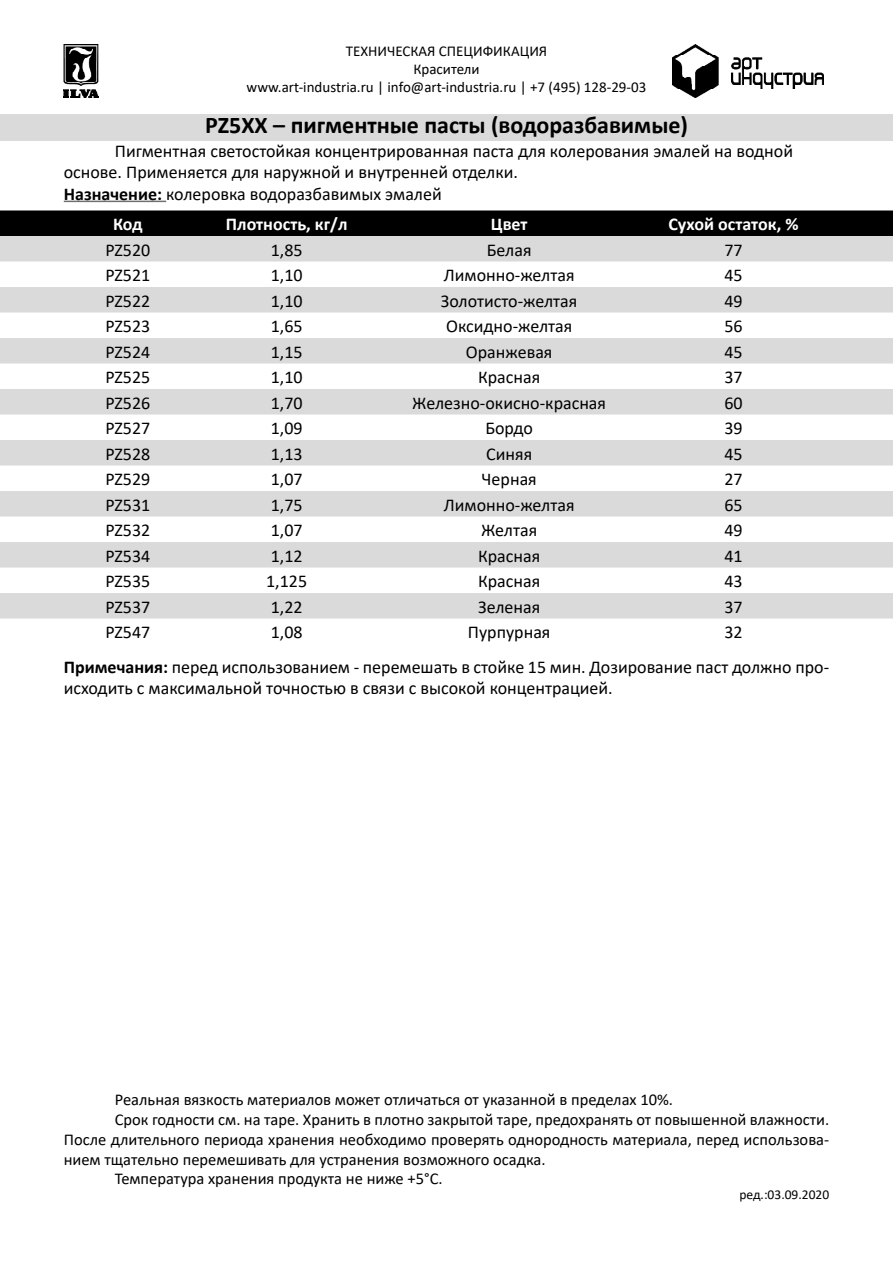
<style>
.page{position:relative;width:893px;height:1263px;background:#fff}
.page>*{position:absolute;margin:0;border:0;box-sizing:border-box;transform-origin:0 0}
.t1{font:700 24px "Calibri";color:#000}
.t2{font:18px/21.6px "Calibri";color:#000}
.t3{font:700 18px "Calibri";color:#fff}
.t4{font:16.5px "Calibri";color:#000}
.t5{font:15px/18px "Calibri";color:#000;text-align:center}
.t6{font:13.5px "Calibri";color:#000}
.s1{font-weight:700}
</style>
<div class="page">
<img style="left:672px;top:45px;width:151px;height:52px">
<div style="left:0;top:115px;width:893px;height:26px;background:#dadada"></div>
<img style="left:64px;top:45px;width:34px;height:53px">
<hr style="left:64px;top:201px;width:102px;height:1px;background:#706f6f">
<div style="left:0;top:210px;width:893px;height:26px;background:#000"></div>
<svg style="left:0;top:236px;width:893px;height:382px;fill:#dadada"></svg>
<p class="t5" style="left:247px;top:42px;width:401px">ТЕХНИЧЕСКАЯ СПЕЦИФИКАЦИЯ<br>Красители<br>www.art-industria.ru | info@art-industria.ru | +7 (495) 128-29-03</p>
<h1 class="t1" style="left:205px;top:108px;width:484px">РZ5XХ – пигментные пасты (водоразбавимые)</h1>
<p class="t2" style="left:64px;top:139px;width:731px;text-indent:51px">Пигментная светостойкая концентрированная паста для колерования эмалей на водной основе. Применяется для наружной и внутренней отделки.<br><span class="s1">Назначение:</span> колеровка водоразбавимых эмалей</p>
<p class="t3" style="left:113px;top:211px;width:31px">Код</p>
<p class="t3" style="left:226px;top:211px;width:123px">Плотность, кг/л</p>
<p class="t3" style="left:491px;top:211px;width:38px">Цвет</p>
<p class="t3" style="left:668px;top:211px;width:132px">Сухой остаток, %</p>
<p class="t2" style="left:105px;top:238px;width:46px">PZ520</p>
<p class="t2" style="left:271px;top:238px;width:33px">1,85</p>
<p class="t2" style="left:487px;top:238px;width:46px">Белая</p>
<p class="t2" style="left:724px;top:238px;width:20px">77</p>
<p class="t2" style="left:105px;top:264px;width:46px">PZ521</p>
<p class="t2" style="left:271px;top:264px;width:33px">1,10</p>
<p class="t2" style="left:444px;top:264px;width:132px">Лимонно-желтая</p>
<p class="t2" style="left:724px;top:264px;width:20px">45</p>
<p class="t2" style="left:105px;top:289px;width:46px">PZ522</p>
<p class="t2" style="left:271px;top:289px;width:33px">1,10</p>
<p class="t2" style="left:441px;top:289px;width:138px">Золотисто-желтая</p>
<p class="t2" style="left:724px;top:289px;width:20px">49</p>
<p class="t2" style="left:105px;top:315px;width:46px">PZ523</p>
<p class="t2" style="left:271px;top:315px;width:33px">1,65</p>
<p class="t2" style="left:446px;top:315px;width:128px">Оксидно-желтая</p>
<p class="t2" style="left:724px;top:315px;width:20px">56</p>
<p class="t2" style="left:105px;top:340px;width:46px">PZ524</p>
<p class="t2" style="left:271px;top:340px;width:33px">1,15</p>
<p class="t2" style="left:466px;top:340px;width:88px">Оранжевая</p>
<p class="t2" style="left:724px;top:340px;width:20px">45</p>
<p class="t2" style="left:105px;top:366px;width:46px">PZ525</p>
<p class="t2" style="left:271px;top:366px;width:33px">1,10</p>
<p class="t2" style="left:478px;top:366px;width:64px">Красная</p>
<p class="t2" style="left:724px;top:366px;width:20px">37</p>
<p class="t2" style="left:105px;top:391px;width:46px">PZ526</p>
<p class="t2" style="left:271px;top:391px;width:33px">1,70</p>
<p class="t2" style="left:412px;top:391px;width:195px">Железно-окисно-красная</p>
<p class="t2" style="left:724px;top:391px;width:20px">60</p>
<p class="t2" style="left:105px;top:417px;width:46px">PZ527</p>
<p class="t2" style="left:271px;top:417px;width:33px">1,09</p>
<p class="t2" style="left:485px;top:417px;width:49px">Бордо</p>
<p class="t2" style="left:724px;top:417px;width:20px">39</p>
<p class="t2" style="left:105px;top:442px;width:46px">PZ528</p>
<p class="t2" style="left:271px;top:442px;width:33px">1,13</p>
<p class="t2" style="left:486px;top:442px;width:48px">Синяя</p>
<p class="t2" style="left:724px;top:442px;width:20px">45</p>
<p class="t2" style="left:105px;top:468px;width:46px">PZ529</p>
<p class="t2" style="left:271px;top:468px;width:33px">1,07</p>
<p class="t2" style="left:482px;top:468px;width:57px">Черная</p>
<p class="t2" style="left:724px;top:468px;width:20px">27</p>
<p class="t2" style="left:105px;top:493px;width:46px">PZ531</p>
<p class="t2" style="left:271px;top:493px;width:33px">1,75</p>
<p class="t2" style="left:444px;top:493px;width:132px">Лимонно-желтая</p>
<p class="t2" style="left:724px;top:493px;width:20px">65</p>
<p class="t2" style="left:105px;top:519px;width:46px">PZ532</p>
<p class="t2" style="left:271px;top:519px;width:33px">1,07</p>
<p class="t2" style="left:481px;top:519px;width:58px">Желтая</p>
<p class="t2" style="left:724px;top:519px;width:20px">49</p>
<p class="t2" style="left:105px;top:544px;width:46px">PZ534</p>
<p class="t2" style="left:271px;top:544px;width:33px">1,12</p>
<p class="t2" style="left:478px;top:544px;width:64px">Красная</p>
<p class="t2" style="left:724px;top:544px;width:20px">41</p>
<p class="t2" style="left:105px;top:570px;width:46px">PZ535</p>
<p class="t2" style="left:266px;top:570px;width:43px">1,125</p>
<p class="t2" style="left:478px;top:570px;width:64px">Красная</p>
<p class="t2" style="left:724px;top:570px;width:20px">43</p>
<p class="t2" style="left:105px;top:595px;width:46px">PZ537</p>
<p class="t2" style="left:271px;top:595px;width:33px">1,22</p>
<p class="t2" style="left:478px;top:595px;width:64px">Зеленая</p>
<p class="t2" style="left:724px;top:595px;width:20px">37</p>
<p class="t2" style="left:105px;top:621px;width:46px">PZ547</p>
<p class="t2" style="left:271px;top:621px;width:33px">1,08</p>
<p class="t2" style="left:468px;top:621px;width:84px">Пурпурная</p>
<p class="t2" style="left:724px;top:621px;width:20px">32</p>
<p class="t2" style="left:64px;top:655px;width:767px"><span class="s1">Примечания:</span> перед использованием - перемешать в стойке 15 мин. Дозирование паст должно про&shy;исходить с максимальной точностью в связи с высокой концентрацией.</p>
<p class="t4" style="left:115px;top:1088px;width:560px">Реальная вязкость материалов может отличаться от указанной в пределах 10%.</p>
<p class="t4" style="left:115px;top:1108px;width:716px">Срок годности см. на таре. Хранить в плотно закрытой таре, предохранять от повышенной влажности.</p>
<p class="t4" style="left:64px;top:1128px;width:767px">После длительного периода хранения необходимо проверять однородность материала, перед использова-</p>
<p class="t4" style="left:64px;top:1148px;width:483px">нием тщательно перемешивать для устранения возможного осадка.</p>
<p class="t4" style="left:115px;top:1167px;width:329px">Температура хранения продукта не ниже +5°C.</p>
<p class="t6" style="left:739px;top:1185px;width:91px">ред.:03.09.2020</p>
</div>
